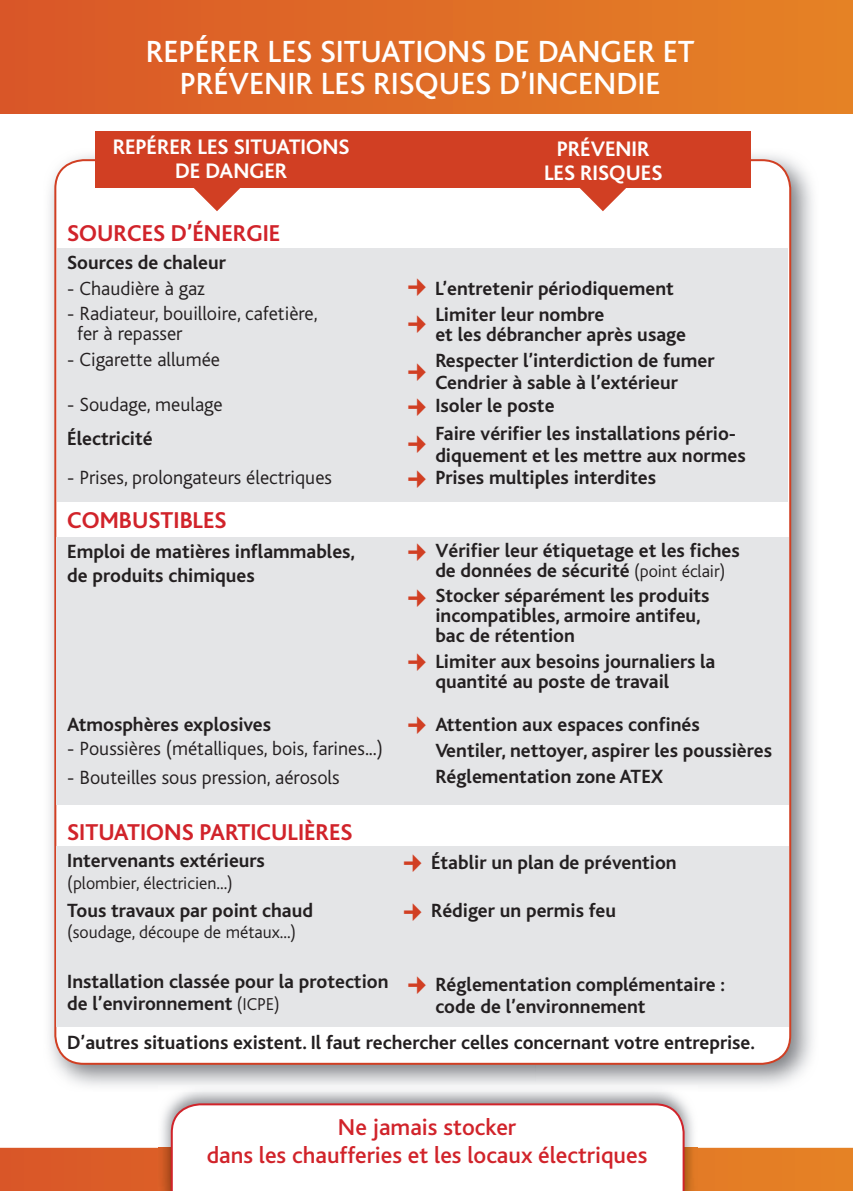
<style>
.page{position:relative;width:853px;height:1191px;background:#fff}
.page>*{position:absolute;margin:0;border:0;box-sizing:border-box;transform-origin:0 0}
.t1{font:500 32px/32px "Bliss";color:#fff;text-align:center}
.t2{font:500 24px/28px "Bliss";color:#d1232a;text-align:center}
.t3{font:700 24px "Bliss";color:#d1232a}
.t4{font:700 22px/24px "Bliss";color:#fff;text-align:center}
.t5{font:700 20px/22px "Bliss";color:#231f20}
.t6{font:300 20px/20px "Bliss";color:#231f20}
.t7{font:300 18px "Bliss";color:#231f20}
.s1{font-weight:300;font-size:18px}
</style>
<div class="page">
<svg style="left:0;top:1147px;width:853px;height:44px;background:#df6f2a"></svg>
<div style="left:0;top:0;width:853px;height:113px;background:linear-gradient(to right,#d95728,#e58325)"></div>
<img style="left:49px;top:154px;width:764px;height:932px">
<div style="left:55px;top:160px;width:735px;height:903px;background:#fff;border-radius:28px"></div>
<div style="left:57px;top:846px;width:732px;height:180px;background:#e4e5e7"></div>
<div style="left:95px;top:131px;width:656px;height:56px;background:#d13f23"></div>
<div style="left:57px;top:248px;width:731px;height:254px;background:#e4e5e7"></div>
<div style="left:57px;top:537px;width:732px;height:268px;background:#e4e5e7"></div>
<img style="left:158px;top:1085px;width:539px;height:106px">
<svg style="left:171px;top:1103px;width:513px;height:88px"></svg>
<svg style="left:191px;top:187px;width:53px;height:1px"></svg>
<svg style="left:577px;top:187px;width:53px;height:1px"></svg>
<h1 class="t1" style="left:146px;top:36px;width:550px">REPÉRER LES SITUATIONS DE DANGER ET<br>PRÉVENIR LES RISQUES D’INCENDIE</h1>
<p class="t4" style="left:113px;top:136px;width:238px">REPÉRER LES SITUATIONS<br>DE DANGER</p>
<p class="t4" style="left:557px;top:137px;width:94px">PRÉVENIR</p>
<p class="t4" style="left:544px;top:161px;width:120px">LES RISQUES</p>
<p class="t3" style="left:67px;top:221px;width:214px">SOURCES D’ÉNERGIE</p>
<p class="t5" style="left:67px;top:252px;width:160px">Sources de chaleur</p>
<p class="t6" style="left:67px;top:278px;width:139px">- Chaudière à gaz</p>
<p class="t6" style="left:77px;top:304px;width:242px;text-indent:-10px">- Radiateur, bouilloire, cafetière, fer à repasser</p>
<p class="t6" style="left:67px;top:350px;width:154px">- Cigarette allumée</p>
<p class="t6" style="left:67px;top:395px;width:157px">- Soudage, meulage</p>
<p class="t5" style="left:67px;top:427px;width:87px">Électricité</p>
<p class="t6" style="left:67px;top:468px;width:266px">- Prises, prolongateurs électriques</p>
<p class="t3" style="left:67px;top:508px;width:161px">COMBUSTIBLES</p>
<p class="t5" style="left:67px;top:539px;width:289px;line-height:24px">Emploi de matières inflammables, de produits chimiques</p>
<p class="t5" style="left:435px;top:276px;width:240px;line-height:25.4px">L’entretenir périodiquement<br>Limiter leur nombre</p>
<p class="t5" style="left:435px;top:321px;width:281px;line-height:26.2px">et les débrancher après usage<br>Respecter l’interdiction de fumer</p>
<p class="t5" style="left:435px;top:371px;width:244px;line-height:22.8px">Cendrier à sable à l’extérieur<br>Isoler le poste</p>
<p class="t5" style="left:435px;top:422px;width:312px">Faire vérifier les installations pério&shy;diquement et les mettre aux normes<br>Prises multiples interdites</p>
<p class="t5" style="left:435px;top:540px;width:306px;line-height:20px">Vérifier leur étiquetage et les fiches de données de sécurité <span class="s1">(point éclair)</span></p>
<p class="t5" style="left:435px;top:586px;width:276px;line-height:20px">Stocker séparément les produits incompatibles, armoire antifeu, bac de rétention</p>
<p class="t5" style="left:435px;top:652px;width:281px;line-height:20px">Limiter aux besoins journaliers la quantité au poste de travail</p>
<p class="t5" style="left:435px;top:712px;width:338px;line-height:26px">Attention aux espaces confinés<br>Ventiler, nettoyer, aspirer les poussières<br>Réglementation zone ATEX</p>
<p class="t5" style="left:67px;top:714px;width:205px">Atmosphères explosives</p>
<p class="t6" style="left:67px;top:739px;width:317px">- Poussières (métalliques, bois, farines...)</p>
<p class="t6" style="left:67px;top:767px;width:274px">- Bouteilles sous pression, aérosols</p>
<p class="t3" style="left:67px;top:819px;width:287px">SITUATIONS PARTICULIÈRES</p>
<p class="t5" style="left:67px;top:850px;width:199px">Intervenants extérieurs</p>
<p class="t7" style="left:67px;top:873px;width:167px">(plombier, électricien...)</p>
<p class="t5" style="left:67px;top:899px;width:247px">Tous travaux par point chaud</p>
<p class="t7" style="left:67px;top:923px;width:230px">(soudage, découpe de métaux...)</p>
<p class="t5" style="left:67px;top:971px;width:323px">Installation classée pour la protection de l’environnement <span class="s1">(ICPE)</span></p>
<p class="t5" style="left:431px;top:851px;width:247px">Établir un plan de prévention</p>
<p class="t5" style="left:431px;top:900px;width:186px">Rédiger un permis feu</p>
<p class="t5" style="left:435px;top:973px;width:291px">Réglementation complémentaire : code de l’environnement</p>
<p class="t5" style="left:67px;top:1031px;width:689px">D’autres situations existent. Il faut rechercher celles concernant votre entreprise.</p>
<p class="t2" style="left:207px;top:1113px;width:442px">Ne jamais stocker<br>dans les chaufferies et les locaux électriques</p>
</div>
